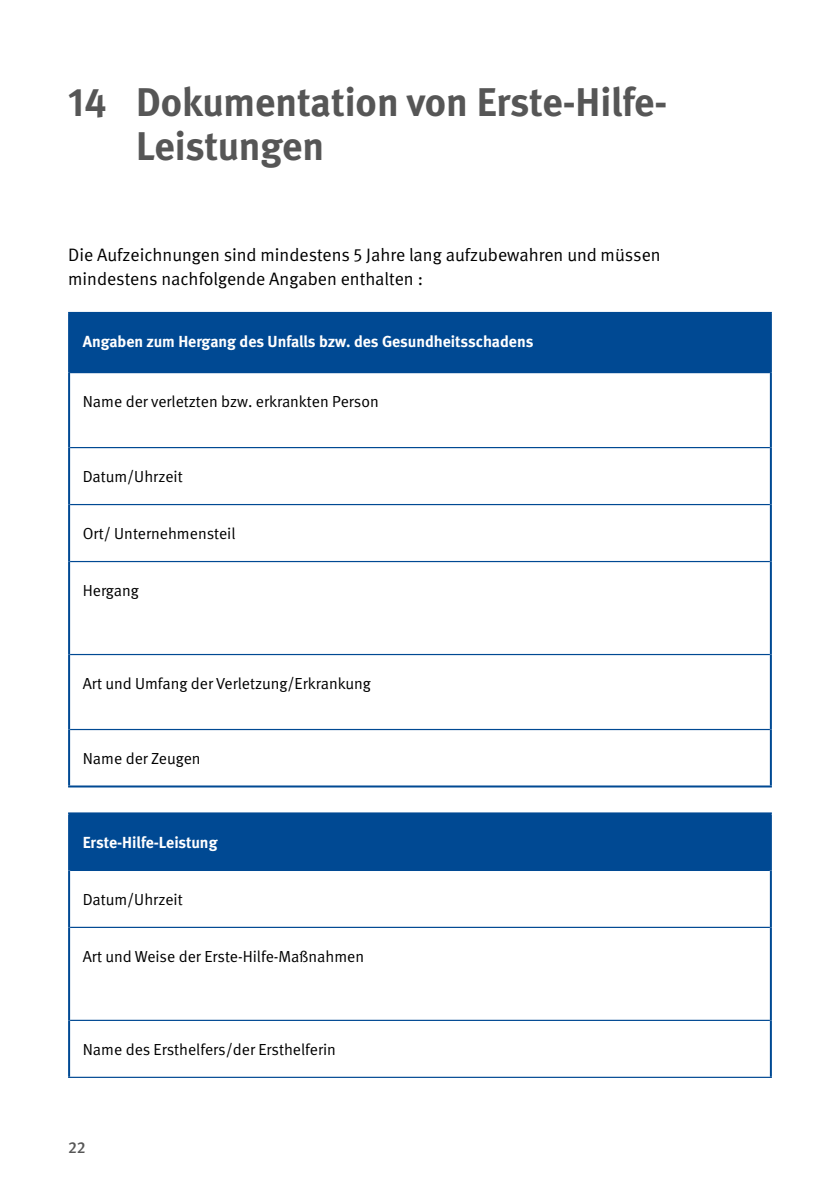
<style>
.page{position:relative;width:840px;height:1191px;background:#fff}
.page>*{position:absolute;margin:0;border:0;box-sizing:border-box;transform-origin:0 0}
.Kapitelüberschrift_2{font:700 40px/44px "DGUV Meta";letter-spacing:-.005em;color:#565656}
.Fließtext{font:18px/24.2px "DGUV Meta";color:#000}
.Tabellen_normal{font:16px "DGUV Meta";color:#000}
.Tabellenkopf{font:700 16px "DGUV Meta";letter-spacing:-.005em;color:#fff}
.t1{font:500 16px "DGUV Meta";color:#565656}
</style>
<div class="page">
<div style="left:69px;top:313px;width:701px;height:59px;background:#004993"></div>
<svg style="left:70px;top:373px;width:699px;height:412px"></svg>
<hr style="left:70px;top:372px;width:699px;height:1px;background:#004993">
<hr style="left:70px;top:447px;width:699px;height:1px;background:#004993">
<hr style="left:70px;top:504px;width:699px;height:1px;background:#004993">
<hr style="left:70px;top:561px;width:699px;height:1px;background:#004993">
<hr style="left:70px;top:654px;width:699px;height:1px;background:#004993">
<hr style="left:70px;top:729px;width:699px;height:1px;background:#004993">
<hr style="left:68px;top:312px;width:703px;height:2px;background:#004993">
<hr style="left:68px;top:314px;width:2px;height:58px;background:#004993">
<hr style="left:769px;top:314px;width:2px;height:58px;background:#004993">
<hr style="left:68px;top:372px;width:2px;height:75px;background:#004993">
<hr style="left:769px;top:372px;width:2px;height:75px;background:#004993">
<hr style="left:68px;top:447px;width:2px;height:57px;background:#004993">
<hr style="left:769px;top:447px;width:2px;height:57px;background:#004993">
<hr style="left:68px;top:504px;width:2px;height:57px;background:#004993">
<hr style="left:769px;top:504px;width:2px;height:57px;background:#004993">
<hr style="left:68px;top:561px;width:2px;height:93px;background:#004993">
<hr style="left:769px;top:561px;width:2px;height:93px;background:#004993">
<hr style="left:68px;top:654px;width:2px;height:75px;background:#004993">
<hr style="left:769px;top:654px;width:2px;height:75px;background:#004993">
<hr style="left:68px;top:729px;width:2px;height:56px;background:#004993">
<hr style="left:769px;top:729px;width:2px;height:56px;background:#004993">
<hr style="left:68px;top:785px;width:703px;height:2px;background:#004993">
<div style="left:69px;top:813px;width:701px;height:57px;background:#004993"></div>
<hr style="left:70px;top:869px;width:699px;height:2px;background:#004993">
<hr style="left:70px;top:926px;width:699px;height:2px;background:#004993">
<hr style="left:70px;top:1019px;width:699px;height:2px;background:#004993">
<hr style="left:68px;top:1076px;width:703px;height:2px;background:#004993">
<hr style="left:68px;top:812px;width:703px;height:2px;background:#004993">
<hr style="left:68px;top:814px;width:2px;height:56px;background:#004993">
<hr style="left:769px;top:814px;width:2px;height:56px;background:#004993">
<hr style="left:68px;top:870px;width:2px;height:57px;background:#004993">
<hr style="left:769px;top:870px;width:2px;height:57px;background:#004993">
<hr style="left:68px;top:927px;width:2px;height:93px;background:#004993">
<hr style="left:769px;top:927px;width:2px;height:93px;background:#004993">
<hr style="left:68px;top:1020px;width:2px;height:56px;background:#004993">
<hr style="left:769px;top:1020px;width:2px;height:56px;background:#004993">
<p class="Kapitelüberschrift_2" style="left:136px;top:82px;width:532px;text-indent:-68px">14 Dokumentation von Erste-Hilfe-<br>Leistungen</p>
<p class="Fließtext" style="left:68px;top:243px;width:593px">Die Aufzeichnungen sind mindestens 5 Jahre lang aufzubewahren und müssen mindestens nachfolgende Angaben enthalten :</p>
<p class="Tabellenkopf" style="left:83px;top:332px;width:452px">Angaben zum Hergang des Unfalls bzw. des Gesundheitsschadens</p>
<p class="Tabellen_normal" style="left:83px;top:392px;width:297px">Name der verletzten bzw. erkrankten Person</p>
<p class="Tabellen_normal" style="left:83px;top:467px;width:101px">Datum/Uhrzeit</p>
<p class="Tabellen_normal" style="left:83px;top:524px;width:154px">Ort/ Unternehmensteil</p>
<p class="Tabellen_normal" style="left:83px;top:581px;width:58px">Hergang</p>
<p class="Tabellen_normal" style="left:83px;top:674px;width:289px">Art und Umfang der Verletzung/Erkrankung</p>
<p class="Tabellen_normal" style="left:83px;top:749px;width:119px">Name der Zeugen</p>
<p class="Tabellenkopf" style="left:83px;top:833px;width:136px">Erste-Hilfe-Leistung</p>
<p class="Tabellen_normal" style="left:83px;top:890px;width:101px">Datum/Uhrzeit</p>
<p class="Tabellen_normal" style="left:83px;top:947px;width:283px">Art und Weise der Erste-Hilfe-Maßnahmen</p>
<p class="Tabellen_normal" style="left:83px;top:1040px;width:255px">Name des Ersthelfers/der Ersthelferin</p>
<p class="t1" style="left:68px;top:1137px;width:19px">22</p>
</div>
